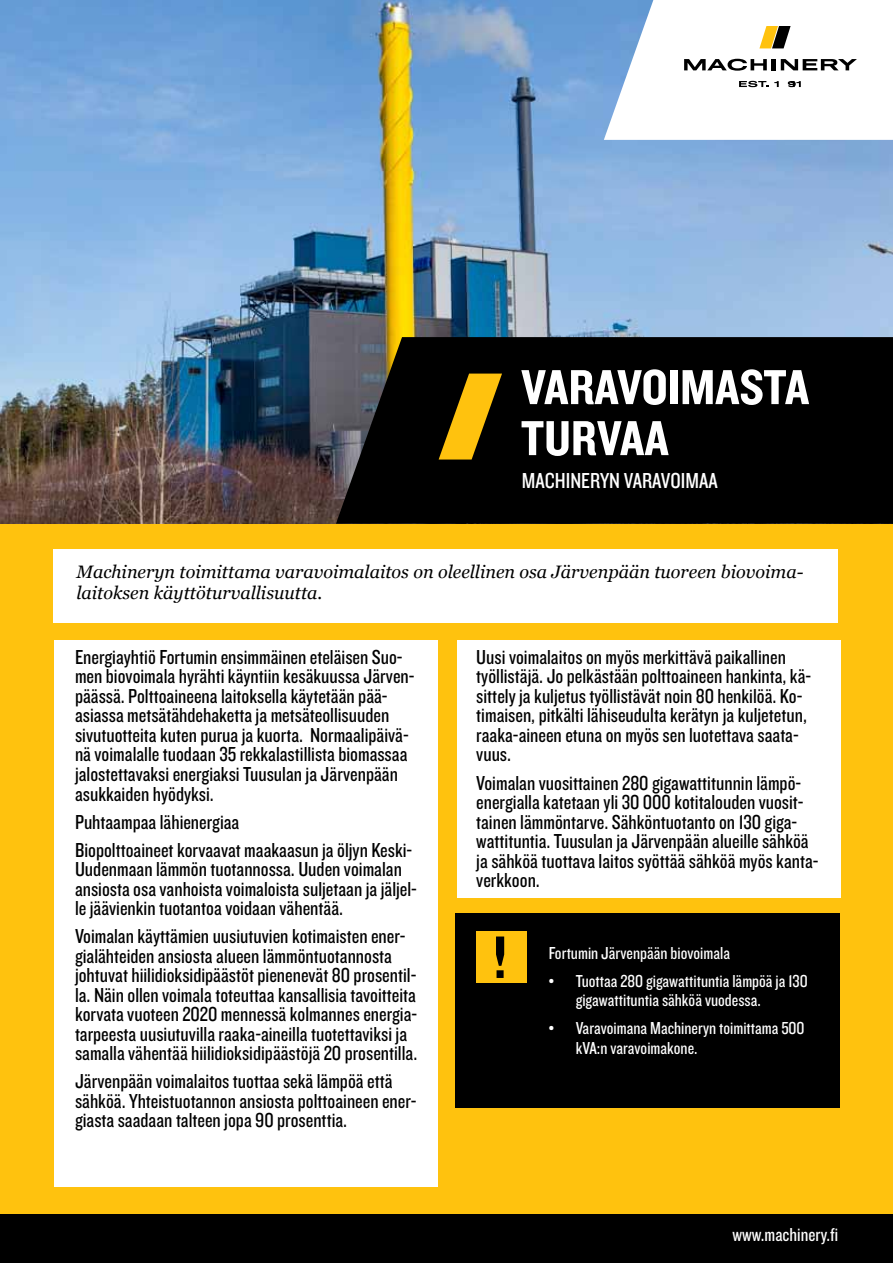
<style>
.page{position:relative;width:893px;height:1263px;background:#fff}
.page>*{position:absolute;margin:0;border:0;box-sizing:border-box;transform-origin:0 0}
.t1{font:51px/51px "Knockout HTF50 Welterweight";color:#fff}
.t2{font:22.5px "Knockout HTF29 Junior Liteweight";letter-spacing:.025em;color:#fff}
.t3{font:21px/19.5px "Knockout HTF29 Junior Liteweight";color:#000}
.t4{font:19.5px "Knockout HTF29 Junior Liteweight";color:#fff}
.t5{font:18px/19.5px "Knockout HTF29 Junior Liteweight";color:#fff}
.t6{font:italic 18px/21px "Georgia";color:#000}
</style>
<div class="page">
<div style="left:0;top:524px;width:893px;height:739px;background:#ffc20e"></div>
<img style="left:0;top:0;width:893px;height:524px">
<svg style="left:336px;top:337px;width:557px;height:187px;background:#060606"></svg>
<div style="left:53px;top:549px;width:785px;height:74px;background:#fff"></div>
<svg style="left:604px;top:0;width:289px;height:140px"></svg>
<div style="left:54px;top:640px;width:383px;height:546px;background:#fff"></div>
<div style="left:457px;top:640px;width:383px;height:257px;background:#fff"></div>
<svg style="left:439px;top:374px;width:63px;height:85px;background:#856507"></svg>
<div style="left:0;top:1214px;width:893px;height:49px;background:#000"></div>
<div style="left:455px;top:913px;width:384px;height:194px;background:#000"></div>
<div style="left:476px;top:931px;width:50px;height:52px;background:#ffc20e"></div>
<svg style="left:496px;top:936px;width:8px;height:42px"></svg>
<h1 class="t1" style="left:521px;top:363px;width:290px">VARAVOIMASTA<br>TURVAA</h1>
<p class="t2" style="left:522px;top:469px;width:196px">Machineryn varavoimaa</p>
<p class="t6" style="left:76px;top:561px;width:729px">Machineryn toimittama varavoimalaitos on oleellinen osa Järvenpään tuoreen biovoima&shy;laitoksen käyttöturvallisuutta.</p>
<p class="t3" style="left:75px;top:648px;width:341px">Energiayhtiö Fortumin ensimmäinen eteläisen Suo&shy;men biovoimala hyrähti käyntiin kesäkuussa Järven&shy;päässä. Polttoaineena laitoksella käytetään pää&shy;asiassa metsätähdehaketta ja metsäteollisuuden sivutuotteita kuten purua ja kuorta. Normaalipäivä&shy;nä voimalalle tuodaan 35 rekkalastillista biomassaa jalostettavaksi energiaksi Tuusulan ja Järvenpään asukkaiden hyödyksi.</p>
<p class="t3" style="left:75px;top:808px;width:339px;line-height:28px">Puhtaampaa lähienergiaa<br>Biopolttoaineet korvaavat maakaasun ja öljyn Keski-</p>
<p class="t3" style="left:75px;top:860px;width:343px">Uudenmaan lämmön tuotannossa. Uuden voimalan ansiosta osa vanhoista voimaloista suljetaan ja jäljel&shy;le jäävienkin tuotantoa voidaan vähentää.</p>
<p class="t3" style="left:75px;top:927px;width:344px">Voimalan käyttämien uusiutuvien kotimaisten ener&shy;gialähteiden ansiosta alueen lämmöntuotannosta johtuvat hiilidioksidipäästöt pienenevät 80 prosentil&shy;la. Näin ollen voimala toteuttaa kansallisia tavoitteita korvata vuoteen 2020 mennessä kolmannes energia&shy;tarpeesta uusiutuvilla raaka-aineilla tuotettaviksi ja samalla vähentää hiilidioksidipäästöjä 20 prosentilla.</p>
<p class="t3" style="left:75px;top:1072px;width:343px">Järvenpään voimalaitos tuottaa sekä lämpöä että sähköä. Yhteistuotannon ansiosta polttoaineen ener&shy;giasta saadaan talteen jopa 90 prosenttia.</p>
<p class="t3" style="left:476px;top:648px;width:336px">Uusi voimalaitos on myös merkittävä paikallinen työllistäjä. Jo pelkästään polttoaineen hankinta, kä&shy;sittely ja kuljetus työllistävät noin 80 henkilöä. Ko&shy;timaisen, pitkälti lähiseudulta kerätyn ja kuljetetun, raaka-aineen etuna on myös sen luotettava saata&shy;vuus.</p>
<p class="t3" style="left:476px;top:773px;width:344px">Voimalan vuosittainen 280 gigawattitunnin lämpö&shy;energialla katetaan yli 30 000 kotitalouden vuosit&shy;tainen lämmöntarve. Sähköntuotanto on 130 giga&shy;wattituntia. Tuusulan ja Järvenpään alueille sähköä ja sähköä tuottava laitos syöttää sähköä myös kanta&shy;verkkoon.</p>
<p class="t5" style="left:549px;top:943px;width:183px">Fortumin Järvenpään biovoimala</p>
<p class="t5" style="left:576px;top:971px;width:234px;text-indent:-27px">• Tuottaa 280 gigawattituntia lämpöä ja 130 gigawattituntia sähköä vuodessa.</p>
<p class="t5" style="left:576px;top:1019px;width:230px;text-indent:-27px">• Varavoimana Machineryn toimittama 500 kVA:n varavoimakone.</p>
<p class="t4" style="left:732px;top:1224px;width:107px">www.machinery.fi</p>
</div>
